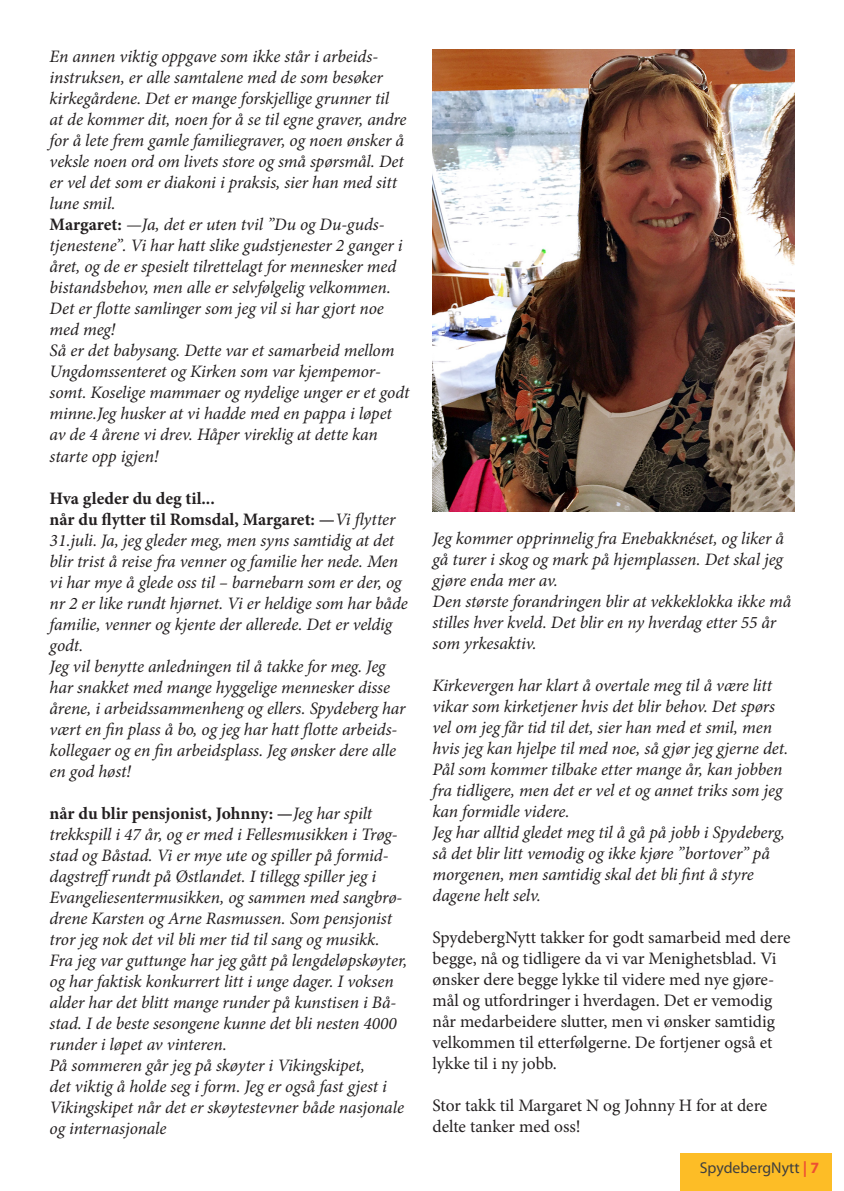
<style>
.page{position:relative;width:844px;height:1191px;background:#fff}
.page>*{position:absolute;margin:0;border:0;box-sizing:border-box;transform-origin:0 0}
.t1{font:italic 17.5px/21px "Minion Pro";letter-spacing:-.005em;color:#231f20}
.t2{font:17.5px/21px "Minion Pro";color:#231f20}
.t3{font:15.75px "Myriad Pro";color:#3f3f3f}
.s1{font-weight:700;font-style:normal}
.s2{font-weight:700;color:#ee5032}
</style>
<div class="page">
<div style="left:680px;top:1153px;width:151px;height:38px;background:#fdbd26"></div>
<img style="left:432px;top:50px;width:362px;height:462px">
<p class="t1" style="left:50px;top:46px;width:361px">En annen viktig oppgave som ikke står i arbeids&shy;instruksen, er alle samtalene med de som besøker kirkegårdene. Det er mange forskjellige grunner til<br>at de kommer dit, noen for å se til egne graver, andre for å lete frem gamle familiegraver, og noen ønsker å veksle noen ord om livets store og små spørsmål. Det er vel det som er diakoni i praksis, sier han med sitt lune smil.<br><span class="s1">Margaret:</span> —Ja, det er uten tvil ”Du og Du-guds&shy;tjenestene”. Vi har hatt slike gudstjenester 2 ganger i året, og de er spesielt tilrettelagt for mennesker med bistandsbehov, men alle er selvfølgelig velkommen.<br>Det er flotte samlinger som jeg vil si har gjort noe med meg!<br>Så er det babysang. Dette var et samarbeid mellom Ungdomssenteret og Kirken som var kjempemor&shy;somt. Koselige mammaer og nydelige unger er et godt minne.Jeg husker at vi hadde med en pappa i løpet av de 4 årene vi drev. Håper vireklig at dette kan starte opp igjen!</p>
<p class="t1" style="left:50px;top:487px;width:359px"><span class="s1">Hva gleder du deg til...<br>når du flytter til Romsdal, Margaret: —</span>Vi flytter 31.juli. Ja, jeg gleder meg, men syns samtidig at det blir trist å reise fra venner og familie her nede. Men vi har mye å glede oss til – barnebarn som er der, og nr 2 er like rundt hjørnet. Vi er heldige som har både familie, venner og kjente der allerede. Det er veldig godt.<br>Jeg vil benytte anledningen til å takke for meg. Jeg har snakket med mange hyggelige mennesker disse årene, i arbeidssammenheng og ellers. Spydeberg har vært en fin plass å bo, og jeg har hatt flotte arbeids&shy;kollegaer og en fin arbeidsplass. Jeg ønsker dere alle en god høst!</p>
<p class="t1" style="left:50px;top:802px;width:359px"><span class="s1">når du blir pensjonist, Johnny: —</span>Jeg har spilt trekkspill i 47 år, og er med i Fellesmusikken i Trøg&shy;stad og Båstad. Vi er mye ute og spiller på formid&shy;dagstreffrundt på Østlandet. I tillegg spiller jeg i Evangeliesentermusikken, og sammen med sangbrø&shy;drene Karsten og Arne Rasmussen. Som pensjonist tror jeg nok det vil bli mer tid til sang og musikk.<br>Fra jeg var guttunge har jeg gått på lengdeløpskøyter, og har faktisk konkurrert litt i unge dager. I voksen alder har det blitt mange runder på kunstisen i Bå&shy;stad. I de beste sesongene kunne det bli nesten 4000 runder i løpet av vinteren.<br>På sommeren går jeg på skøyter i Vikingskipet,<br>det viktig å holde seg i form. Jeg er også fast gjest i Vikingskipet når det er skøytestevner både nasjonale og internasjonale</p>
<p class="t1" style="left:432px;top:528px;width:360px">Jeg kommer opprinnelig fra Enebakknéset, og liker å gå turer i skog og mark på hjemplassen. Det skal jeg gjøre enda mer av.<br>Den største forandringen blir at vekkeklokka ikke må stilles hver kveld. Det blir en ny hverdag etter 55 år som yrkesaktiv.</p>
<p class="t1" style="left:432px;top:675px;width:357px">Kirkevergen har klart å overtale meg til å være litt vikar som kirketjener hvis det blir behov. Det spørs vel om jeg får tid til det, sier han med et smil, men hvis jeg kan hjelpe til med noe, så gjør jeg gjerne det.<br>Pål som kommer tilbake etter mange år, kan jobben fra tidligere, men det er vel et og annet triks som jeg kan formidle videre.<br>Jeg har alltid gledet meg til å gå på jobb i Spydeberg, så det blir litt vemodig og ikke kjøre ”bortover” på morgenen, men samtidig skal det bli fint å styre dagene helt selv.</p>
<p class="t2" style="left:432px;top:927px;width:359px">SpydebergNytt takker for godt samarbeid med dere begge, nå og tidligere da vi var Menighetsblad. Vi ønsker dere begge lykke til videre med nye gjøre&shy;mål og utfordringer i hverdagen. Det er vemodig når medarbeidere slutter, men vi ønsker samtidig velkommen til etterfølgerne. De fortjener også et lykke til i ny jobb.</p>
<p class="t2" style="left:432px;top:1095px;width:336px">Stor takk til Margaret N og Johnny H for at dere delte tanker med oss!</p>
<p class="t3" style="left:699px;top:1158px;width:121px">SpydebergNytt <span class="s2">| 7</span></p>
</div>
